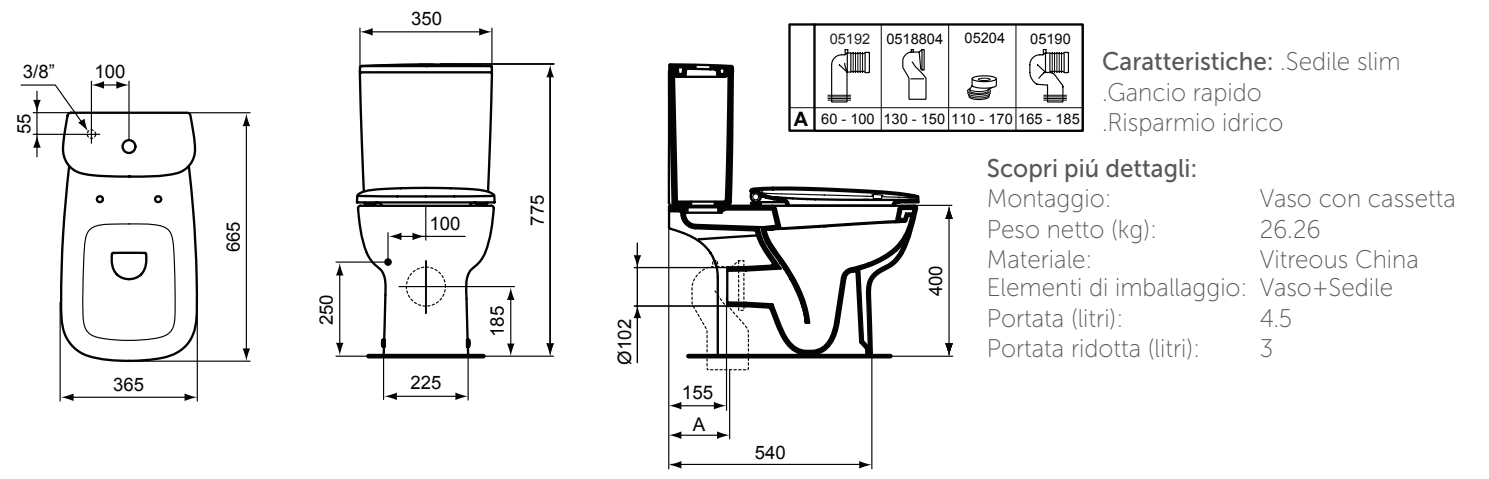
<style>
.page{position:relative;width:1489px;height:479px;background:#fff}
.page>*{position:absolute;margin:0;border:0;box-sizing:border-box;transform-origin:0 0}
.t1{font:25.5px/30.5px "Museo Sans 100";color:#57585a;scale:.95 1}
.t2{font:25.5px "Museo Sans 500";color:#57585a;scale:.95 1}
.t3{font:700 20px "Arial";color:#040503}
.t4{font:18.75px "Arial";color:#040503}
.t5{font:18.5px "Arial";color:#040503}
.t6{font:14.5px "Arial";color:#040503}
.t7{font:14.5px "Arial";color:#201d1e}
.s1{font-family:"Museo Sans 100"}
</style>
<div class="page">
<hr style="left:128px;top:81px;width:2px;height:58px;background:#040503">
<svg style="left:20px;top:81px;width:109px;height:77px"></svg>
<hr style="left:70px;top:396px;width:118px;height:2px;background:#040503">
<hr style="left:197px;top:302px;width:1px;height:99px;background:#040503">
<hr style="left:60px;top:302px;width:1px;height:99px;background:#040503">
<svg style="left:184px;top:393px;width:13px;height:8px"></svg>
<svg style="left:61px;top:393px;width:13px;height:8px"></svg>
<hr style="left:246px;top:121px;width:1px;height:229px;background:#040503">
<hr style="left:128px;top:360px;width:122px;height:1px;background:#040503">
<hr style="left:167px;top:112px;width:83px;height:1px;background:#040503">
<svg style="left:242px;top:113px;width:8px;height:13px"></svg>
<svg style="left:242px;top:348px;width:8px;height:13px"></svg>
<hr style="left:339px;top:270px;width:1px;height:80px;background:#040503">
<hr style="left:336px;top:261px;width:48px;height:1px;background:#040503">
<hr style="left:336px;top:355px;width:217px;height:1px;background:#040503">
<svg style="left:336px;top:263px;width:7px;height:12px"></svg>
<svg style="left:336px;top:343px;width:7px;height:12px"></svg>
<hr style="left:510px;top:297px;width:1px;height:49px;background:#040503">
<svg style="left:507px;top:343px;width:7px;height:13px"></svg>
<svg style="left:507px;top:287px;width:7px;height:13px"></svg>
<hr style="left:399px;top:286px;width:115px;height:1px;background:#040503">
<hr style="left:549px;top:75px;width:1px;height:270px;background:#040503">
<hr style="left:440px;top:63px;width:114px;height:2px;background:#040503">
<svg style="left:546px;top:343px;width:8px;height:13px"></svg>
<svg style="left:546px;top:65px;width:8px;height:12px"></svg>
<hr style="left:392px;top:395px;width:67px;height:2px;background:#040503">
<hr style="left:467px;top:355px;width:1px;height:45px;background:#040503">
<svg style="left:455px;top:392px;width:13px;height:8px"></svg>
<svg style="left:384px;top:392px;width:13px;height:8px"></svg>
<hr style="left:367px;top:31px;width:114px;height:1px;background:#040503">
<hr style="left:491px;top:28px;width:1px;height:42px;background:#040503">
<hr style="left:359px;top:28px;width:1px;height:40px;background:#040503">
<svg style="left:360px;top:28px;width:12px;height:8px"></svg>
<svg style="left:479px;top:28px;width:13px;height:8px"></svg>
<hr style="left:671px;top:463px;width:192px;height:2px;background:#040503">
<svg style="left:669px;top:461px;width:12px;height:7px"></svg>
<svg style="left:859px;top:461px;width:12px;height:7px"></svg>
<hr style="left:668px;top:222px;width:1px;height:246px;background:#040503">
<hr style="left:673px;top:434px;width:48px;height:1px;background:#040503">
<svg style="left:717px;top:431px;width:12px;height:8px"></svg>
<svg style="left:668px;top:431px;width:13px;height:8px"></svg>
<hr style="left:674px;top:405px;width:44px;height:1px;background:#040503">
<svg style="left:713px;top:402px;width:13px;height:7px"></svg>
<svg style="left:668px;top:402px;width:13px;height:7px"></svg>
<hr style="left:726px;top:296px;width:1px;height:114px;background:#040503">
<hr style="left:729px;top:370px;width:1px;height:69px;background:#040503">
<hr style="left:871px;top:351px;width:1px;height:117px;background:#040503">
<hr style="left:948px;top:212px;width:1px;height:139px;background:#040503">
<hr style="left:906px;top:205px;width:45px;height:1px;background:#040503">
<hr style="left:871px;top:355px;width:81px;height:2px;background:#040503">
<svg style="left:945px;top:343px;width:7px;height:13px"></svg>
<svg style="left:945px;top:206px;width:7px;height:13px"></svg>
<hr style="left:634px;top:305px;width:110px;height:1px;background:#040503">
<hr style="left:634px;top:267px;width:111px;height:1px;background:#040503">
<hr style="left:636px;top:243px;width:2px;height:119px;background:#040503">
<svg style="left:633px;top:305px;width:8px;height:13px"></svg>
<svg style="left:633px;top:255px;width:8px;height:13px"></svg>
<hr style="left:789px;top:107px;width:293px;height:1px;background:#040503">
<div style="left:813px;top:23px;width:270px;height:109px;border:2px solid #040503"></div>
<svg style="left:1029px;top:49px;width:40px;height:54px"></svg>
<hr style="left:880px;top:24px;width:1px;height:107px;background:#040503">
<hr style="left:948px;top:24px;width:1px;height:107px;background:#040503">
<hr style="left:1015px;top:24px;width:1px;height:107px;background:#040503">
<hr style="left:1082px;top:24px;width:1px;height:107px;background:#040503">
<div style="left:788px;top:23px;width:27px;height:109px;border:2px solid #040503"></div>
<svg style="left:967px;top:75px;width:30px;height:26px"></svg>
<svg style="left:59px;top:110px;width:140px;height:253px"></svg>
<div style="left:87px;top:129px;width:9px;height:10px;border:1px dashed #040503;border-radius:50%"></div>
<div style="left:121px;top:139px;width:15px;height:15px;border:2px solid #040503;border-radius:50%"></div>
<svg style="left:82px;top:196px;width:94px;height:145px"></svg>
<svg style="left:666px;top:48px;width:261px;height:323px"></svg>
<hr style="left:688px;top:354px;width:202px;height:4px;background:#040503">
<hr style="left:368px;top:354px;width:115px;height:4px;background:#040503">
<svg style="left:358px;top:62px;width:135px;height:295px"></svg>
<div style="left:384px;top:258px;width:8px;height:8px;background:#040503;border-radius:50%"></div>
<hr style="left:383px;top:355px;width:1px;height:44px;background:#040503">
<svg style="left:355px;top:185px;width:141px;height:23px"></svg>
<p class="t5" style="left:23px;top:59px;width:33px">3/8”</p>
<p class="t5" style="left:12px;top:134px;width:22px;rotate:-90deg">55</p>
<p class="t5" style="left:95px;top:60px;width:32px">100</p>
<p class="t5" style="left:113px;top:372px;width:32px">365</p>
<p class="t5" style="left:411px;top:7px;width:32px">350</p>
<p class="t5" style="left:221px;top:252px;width:32px;rotate:-90deg">665</p>
<p class="t5" style="left:429px;top:211px;width:32px">100</p>
<p class="t5" style="left:314px;top:325px;width:32px;rotate:-90deg">250</p>
<p class="t4" style="left:485px;top:337px;width:33px;rotate:-90deg">185</p>
<p class="t5" style="left:410px;top:370px;width:32px">225</p>
<p class="t5" style="left:525px;top:225px;width:32px;rotate:-90deg">775</p>
<p class="t5" style="left:612px;top:364px;width:47px;rotate:-90deg">Ø102</p>
<p class="t4" style="left:682px;top:380px;width:33px">155</p>
<p class="t4" style="left:693px;top:412px;width:14px">A</p>
<p class="t3" style="left:794px;top:106px;width:16px">A</p>
<p class="t7" style="left:829px;top:29px;width:42px">05192</p>
<p class="t6" style="left:964px;top:29px;width:42px">05204</p>
<p class="t6" style="left:1030px;top:29px;width:42px">05190</p>
<p class="t6" style="left:886px;top:29px;width:58px">0518804</p>
<p class="t2" style="left:1102px;top:47px;width:316px">Caratteristiche: <span class="s1">.Sedile slim</span></p>
<p class="t1" style="left:1102px;top:77px;width:192px">.Gancio rapido .Risparmio idrico</p>
<p class="t2" style="left:986px;top:154px;width:223px">Scopri piú dettagli:</p>
<p class="t1" style="left:986px;top:183px;width:133px">Montaggio:</p>
<p class="t1" style="left:1259px;top:183px;width:208px">Vaso con cassetta</p>
<p class="t1" style="left:986px;top:214px;width:181px">Peso netto (kg):</p>
<p class="t1" style="left:1259px;top:214px;width:66px">26.26</p>
<p class="t1" style="left:986px;top:245px;width:113px">Materiale:</p>
<p class="t6" style="left:821px;top:109px;width:260px">60 - 100 130 - 150 110 - 170 165 - 185</p>
<p class="t1" style="left:986px;top:246px;width:456px;line-height:27.8px;text-indent:273px">Vitreous China<br>Elementi di imballaggio: Vaso+Sedile</p>
<p class="t1" style="left:986px;top:303px;width:145px">Portata (litri):</p>
<p class="t1" style="left:1259px;top:303px;width:36px">4.5</p>
<p class="t1" style="left:986px;top:333px;width:226px">Portata ridotta (litri):</p>
<p class="t1" style="left:1259px;top:333px;width:16px">3</p>
<p class="t5" style="left:923px;top:296px;width:32px;rotate:-90deg">400</p>
<p class="t5" style="left:754px;top:440px;width:32px">540</p>
</div>
